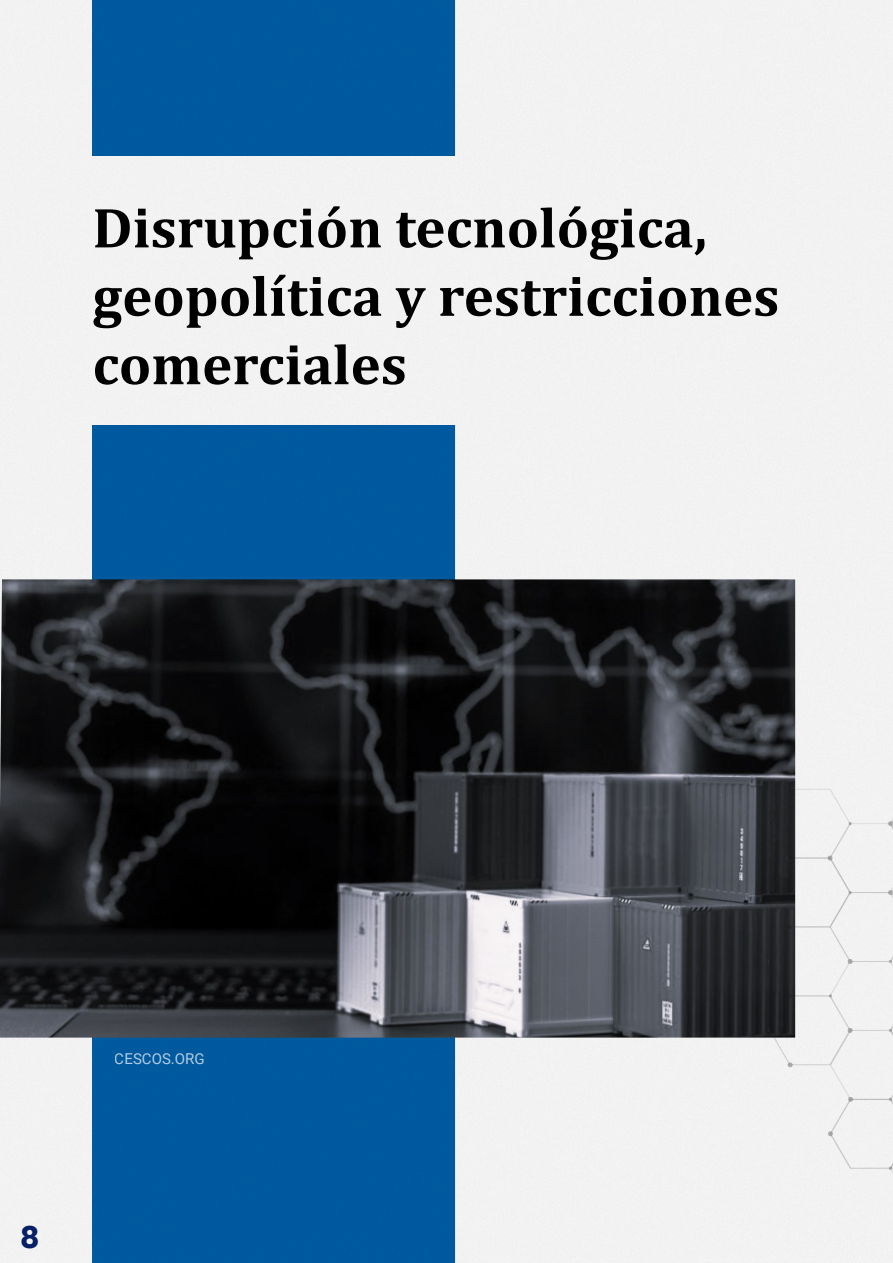
<style>
.page{position:relative;width:893px;height:1263px;background:#fff}
.page>*{position:absolute;margin:0;border:0;box-sizing:border-box;transform-origin:0 0}
.t1{font:700 57px/68.4px "Cambria";color:#000}
.t2{font:700 30px "Poppins";color:#07216b}
.t3{font:15px "Roboto";color:#fff}
</style>
<div class="page">
<img style="left:0;top:0;width:893px;height:1263px">
<div style="left:92px;top:0;width:363px;height:155px;background:#005a9e"></div>
<img style="left:0;top:579px;width:744px;height:458px">
<img style="left:744px;top:534px;width:149px;height:640px">
<p class="t1" style="left:92px;top:192px;width:688px">Disrupción tecnológica, geopolítica y restricciones comerciales</p>
<p class="t2" style="left:20px;top:1220px;width:21px">8</p>
<p class="t3" style="left:115px;top:1048px;width:91px">CESCOS.ORG</p>
</div>
